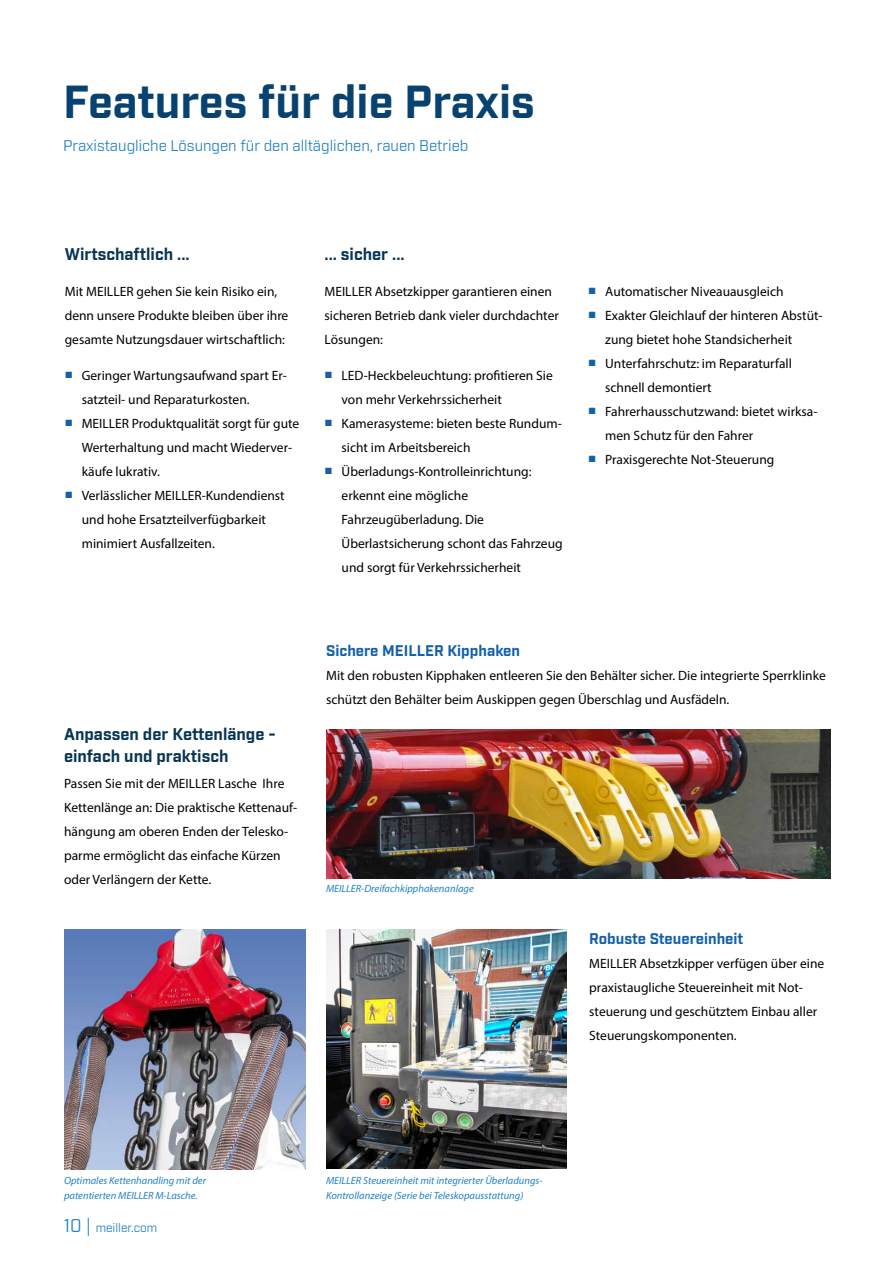
<style>
.page{position:relative;width:893px;height:1263px;background:#fff}
.page>*{position:absolute;margin:0;border:0;box-sizing:border-box;transform-origin:0 0}
.t1{font:700 45px "Industry";color:#084270}
.t2{font:700 16.5px/22.5px "Industry";color:#073655}
.t3{font:15px "Industry";color:#2281c4}
.t4{font:700 15px "Industry";color:#1560ab}
.t5{font:13.5px/24px "Myriad Pro";color:#000}
.t6{font:12px "Industry";color:#2281c4}
.t7{font:italic 10.5px/15px "Myriad Pro";color:#2281c4}
.s1{font-family:"Arial";color:#1560ab}
.s2{font-size:18px}
</style>
<div class="page">
<img style="left:326px;top:730px;width:504px;height:148px">
<img style="left:64px;top:929px;width:241px;height:240px">
<img style="left:326px;top:929px;width:241px;height:239px">
<h1 class="t1" style="left:63px;top:74px;width:473px">Features für die Praxis</h1>
<p class="t3" style="left:63px;top:136px;width:407px">Praxistaugliche Lösungen für den alltäglichen, rauen Betrieb</p>
<p class="t2" style="left:65px;top:243px;width:126px">Wirtschaftlich ...</p>
<p class="t5" style="left:65px;top:279px;width:225px">Mit MEILLER gehen Sie kein Risiko ein, denn unsere Produkte bleiben über ihre gesamte Nutzungsdauer wirtschaftlich:</p>
<p class="t5" style="left:82px;top:363px;width:207px;text-indent:-17px"><span class="s1">■</span> Geringer Wartungsaufwand spart Er&shy;satzteil- und Reparaturkosten.</p>
<p class="t5" style="left:82px;top:411px;width:219px;text-indent:-17px"><span class="s1">■</span> MEILLER Produktqualität sorgt für gute<br>Werterhaltung und macht Wiederver&shy;käufe lukrativ.</p>
<p class="t5" style="left:82px;top:483px;width:205px;text-indent:-17px"><span class="s1">■</span> Verlässlicher MEILLER-Kundendienst und hohe Ersatzteilverfügbarkeit minimiert Ausfallzeiten.</p>
<p class="t2" style="left:325px;top:243px;width:82px">... sicher ...</p>
<p class="t5" style="left:325px;top:279px;width:236px">MEILLER Absetzkipper garantieren einen sicheren Betrieb dank vieler durchdachter<br>Lösungen:</p>
<p class="t5" style="left:342px;top:363px;width:213px;text-indent:-17px"><span class="s1">■</span> LED-Heckbeleuchtung: profitieren Sie von mehr Verkehrssicherheit</p>
<p class="t5" style="left:342px;top:411px;width:222px;text-indent:-17px"><span class="s1">■</span> Kamerasysteme: bieten beste Rundum&shy;sicht im Arbeitsbereich</p>
<p class="t5" style="left:342px;top:459px;width:223px;text-indent:-17px"><span class="s1">■</span> Überladungs-Kontrolleinrichtung: erkennt eine mögliche<br>Fahrzeugüberladung. Die<br>Überlastsicherung schont das Fahrzeug und sorgt für Verkehrssicherheit</p>
<p class="t5" style="left:588px;top:279px;width:197px"><span class="s1">■</span> Automatischer Niveauausgleich</p>
<p class="t5" style="left:605px;top:303px;width:219px;text-indent:-17px"><span class="s1">■</span> Exakter Gleichlauf der hinteren Abstüt&shy;zung bietet hohe Standsicherheit</p>
<p class="t5" style="left:605px;top:351px;width:188px;text-indent:-17px"><span class="s1">■</span> Unterfahrschutz: im Reparaturfall schnell demontiert</p>
<p class="t5" style="left:605px;top:399px;width:214px;text-indent:-17px"><span class="s1">■</span> Fahrerhausschutzwand: bietet wirksa&shy;men Schutz für den Fahrer</p>
<p class="t5" style="left:588px;top:447px;width:188px"><span class="s1">■</span> Praxisgerechte Not-Steuerung</p>
<p class="t2" style="left:64px;top:723px;width:213px">Anpassen der Kettenlänge - einfach und praktisch</p>
<p class="t5" style="left:64px;top:771px;width:235px">Passen Sie mit der MEILLER Lasche Ihre Kettenlänge an: Die praktische Kettenauf&shy;hängung am oberen Enden der Telesko&shy;parme ermöglicht das einfache Kürzen oder Verlängern der Kette.</p>
<p class="t4" style="left:326px;top:641px;width:196px">Sichere MEILLER Kipphaken</p>
<p class="t5" style="left:326px;top:663px;width:501px">Mit den robusten Kipphaken entleeren Sie den Behälter sicher. Die integrierte Sperrklinke schützt den Behälter beim Auskippen gegen Überschlag und Ausfädeln.</p>
<p class="t7" style="left:326px;top:881px;width:149px">MEILLER-Dreifachkipphakenanlage</p>
<p class="t4" style="left:589px;top:929px;width:155px">Robuste Steuereinheit</p>
<p class="t5" style="left:589px;top:951px;width:236px">MEILLER Absetzkipper verfügen über eine praxistaugliche Steuereinheit mit Not&shy;steuerung und geschütztem Einbau aller Steuerungskomponenten.</p>
<p class="t7" style="left:64px;top:1172px;width:143px">Optimales Kettenhandling mit der patentierten MEILLER M-Lasche.</p>
<p class="t6" style="left:64px;top:1220px;width:95px"><span class="s2">10 |</span> meiller.com</p>
<p class="t7" style="left:326px;top:1172px;width:218px">MEILLER Steuereinheit mit integrierter Überladungs-<br>Kontrollanzeige (Serie bei Teleskopausstattung)</p>
</div>
